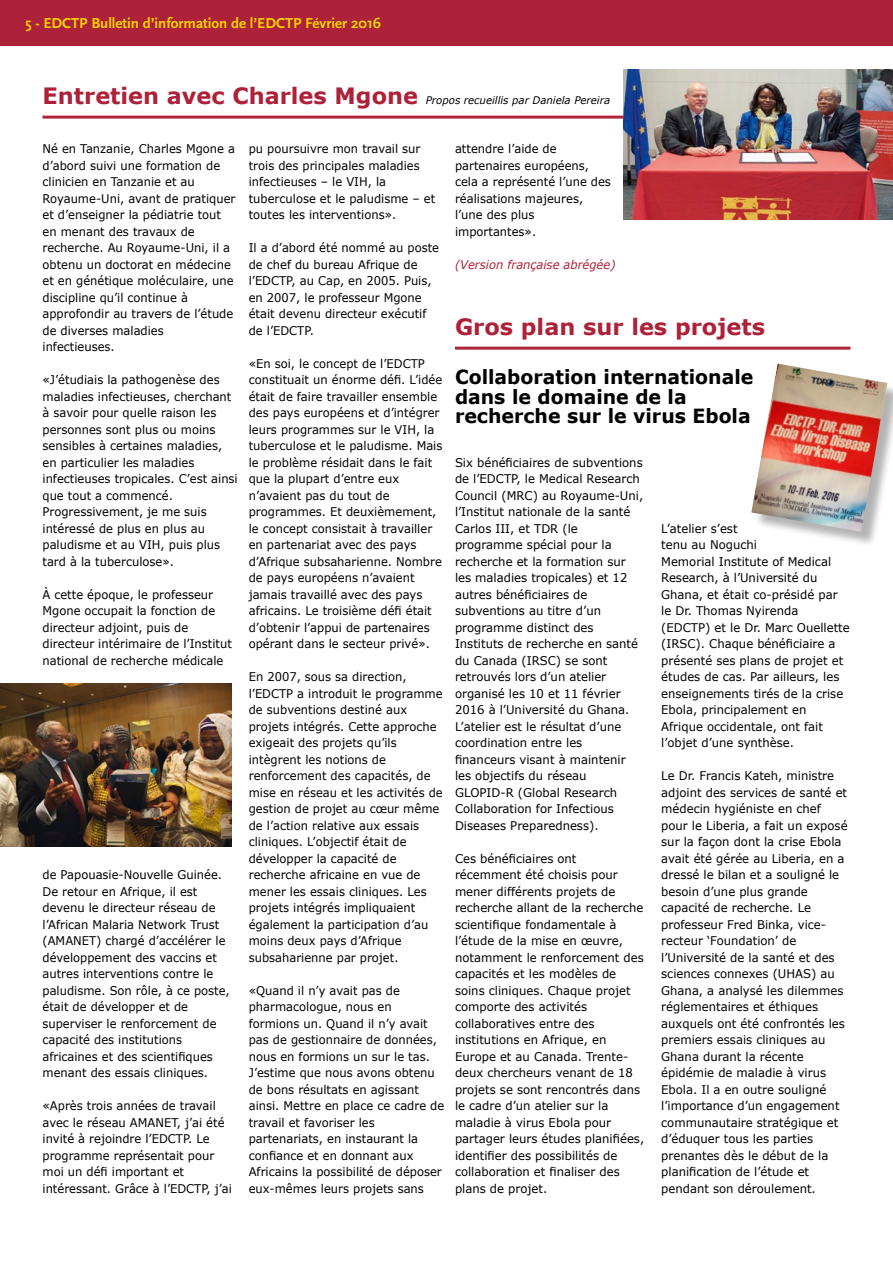
<style>
.page{position:relative;width:893px;height:1263px;background:#fff}
.page>*{position:absolute;margin:0;border:0;box-sizing:border-box;transform-origin:0 0}
.kop{font:700 22.5px "Verdana";color:#ad2139}
.Kleine_kop_zwart{font:700 19.5px/19.5px "Verdana";color:#000}
.t1{font:700 15px "Scala Sans";color:#f7d200}
.PLAT_VERDANA{font:12px/16.5px "Verdana";color:#000;scale:.96 1}
.PLAT_VERDANA-2{font:12px/16.5px "Verdana";color:#000}
.PLAT_VERDANA-3{font:italic 12px "Verdana";color:#ad2139;scale:.96 1}
.kop-2{font:italic 10.5px "Verdana";color:#000}
.s1{font-weight:700;font-style:normal;font-size:22.5px;color:#ad2139}
</style>
<div class="page">
<div style="left:0;top:0;width:893px;height:45px;background:#ad2139"></div>
<hr style="left:43px;top:116px;width:807px;height:3px;background:#ae2338">
<img style="left:0;top:683px;width:232px;height:163px">
<img style="left:624px;top:69px;width:269px;height:150px">
<hr style="left:455px;top:347px;width:395px;height:3px;background:#ae2338">
<div style="left:753px;top:366px;width:140px;height:181px;background:#000;opacity:.3"></div>
<img style="left:751px;top:364px;width:136px;height:168px">
<p class="t1" style="left:26px;top:15px;width:357px">5 - EDCTP Bulletin d’information de l’EDCTP Février 2016</p>
<p class="t1" style="left:91px;top:15px;width:168px">Newsletter December 2015</p>
<p class="kop-2" style="left:43px;top:92px;width:569px"><span class="s1">Entretien avec Charles Mgone</span> Propos recueillis par Daniela Pereira</p>
<p class="PLAT_VERDANA" style="left:455px;top:140px;width:164px">attendre l’aide de partenaires européens, cela a représenté l’une des réalisations majeures, l’une des plus importantes».</p>
<p class="PLAT_VERDANA-3" style="left:455px;top:256px;width:169px">(Version française abrégée)</p>
<p class="PLAT_VERDANA" style="left:43px;top:140px;width:203px">Né en Tanzanie, Charles Mgone a d’abord suivi une formation de clinicien en Tanzanie et au<br>Royaume-Uni, avant de pratiquer et d’enseigner la pédiatrie tout en menant des travaux de recherche. Au Royaume-Uni, il a obtenu un doctorat en médecine et en génétique moléculaire, une discipline qu’il continue à approfondir au travers de l’étude de diverses maladies infectieuses.</p>
<p class="PLAT_VERDANA" style="left:43px;top:371px;width:205px">«J’étudiais la pathogenèse des maladies infectieuses, cherchant à savoir pour quelle raison les personnes sont plus ou moins sensibles à certaines maladies, en particulier les maladies infectieuses tropicales. C’est ainsi que tout a commencé.<br>Progressivement, je me suis intéressé de plus en plus au paludisme et au VIH, puis plus tard à la tuberculose».</p>
<p class="PLAT_VERDANA" style="left:43px;top:586px;width:199px">À cette époque, le professeur<br>Mgone occupait la fonction de directeur adjoint, puis de directeur intérimaire de l’Institut national de recherche médicale</p>
<p class="PLAT_VERDANA" style="left:249px;top:140px;width:196px">pu poursuivre mon travail sur trois des principales maladies infectieuses – le VIH, la tuberculose et le paludisme – et toutes les interventions».</p>
<p class="PLAT_VERDANA" style="left:249px;top:239px;width:200px">Il a d’abord été nommé au poste de chef du bureau Afrique de l’EDCTP, au Cap, en 2005. Puis, en 2007, le professeur Mgone était devenu directeur exécutif de l’EDCTP.</p>
<p class="PLAT_VERDANA" style="left:249px;top:355px;width:203px">«En soi, le concept de l’EDCTP constituait un énorme défi. L’idée était de faire travailler ensemble des pays européens et d’intégrer leurs programmes sur le VIH, la tuberculose et le paludisme. Mais le problème résidait dans le fait que la plupart d’entre eux n’avaient pas du tout de programmes. Et deuxièmement, le concept consistait à travailler en partenariat avec des pays d’Afrique subsaharienne. Nombre de pays européens n’avaient jamais travaillé avec des pays africains. Le troisième défi était d’obtenir l’appui de partenaires opérant dans le secteur privé».</p>
<p class="PLAT_VERDANA" style="left:249px;top:668px;width:204px">En 2007, sous sa direction, l’EDCTP a introduit le programme de subventions destiné aux projets intégrés. Cette approche exigeait des projets qu’ils intègrent les notions de renforcement des capacités, de mise en réseau et les activités de gestion de projet au cœur même de l’action relative aux essais cliniques. L’objectif était de développer la capacité de recherche africaine en vue de mener les essais cliniques. Les projets intégrés impliquaient également la participation d’au moins deux pays d’Afrique subsaharienne par projet.</p>
<p class="PLAT_VERDANA" style="left:249px;top:982px;width:205px">«Quand il n’y avait pas de pharmacologue, nous en formions un. Quand il n’y avait pas de gestionnaire de données, nous en formions un sur le tas.<br>J’estime que nous avons obtenu de bons résultats en agissant ainsi. Mettre en place ce cadre de travail et favoriser les partenariats, en instaurant la confiance et en donnant aux<br>Africains la possibilité de déposer eux-mêmes leurs projets sans</p>
<p class="kop" style="left:455px;top:310px;width:311px">Gros plan sur les projets</p>
<p class="Kleine_kop_zwart" style="left:455px;top:367px;width:300px">Collaboration internationale dans le domaine de la recherche sur le virus Ebola</p>
<p class="PLAT_VERDANA-2" style="left:455px;top:454px;width:190px">Six bénéficiaires de subventions de l’EDCTP, le Medical Research<br>Council (MRC) au Royaume-Uni, l’Institut nationale de la santé<br>Carlos III, et TDR (le programme spécial pour la recherche et la formation sur les maladies tropicales) et 12 autres bénéficiaires de subventions au titre d’un programme distinct des<br>Instituts de recherche en santé du Canada (IRSC) se sont retrouvés lors d’un atelier organisé les 10 et 11 février<br>2016 à l’Université du Ghana.<br>L’atelier est le résultat d’une coordination entre les financeurs visant à maintenir les objectifs du réseau<br>GLOPID-R (Global Research<br>Collaboration for Infectious<br>Diseases Preparedness).</p>
<p class="PLAT_VERDANA-2" style="left:455px;top:850px;width:191px">Ces bénéficiaires ont récemment été choisis pour mener différents projets de recherche allant de la recherche scientifique fondamentale à l’étude de la mise en œuvre, notamment le renforcement des capacités et les modèles de soins cliniques. Chaque projet comporte des activités collaboratives entre des institutions en Afrique, en<br>Europe et au Canada. Trente&shy;deux chercheurs venant de 18 projets se sont rencontrés dans le cadre d’un atelier sur la maladie à virus Ebola pour partager leurs études planifiées, identifier des possibilités de collaboration et finaliser des plans de projet.</p>
<p class="PLAT_VERDANA-2" style="left:661px;top:520px;width:190px">L’atelier s’est<br>tenu au Noguchi<br>Memorial Institute of Medical<br>Research, à l’Université du<br>Ghana, et était co-présidé par le Dr. Thomas Nyirenda (EDCTP) et le Dr. Marc Ouellette (IRSC). Chaque bénéficiaire a présenté ses plans de projet et études de cas. Par ailleurs, les enseignements tirés de la crise<br>Ebola, principalement en<br>Afrique occidentale, ont fait l’objet d’une synthèse.</p>
<p class="PLAT_VERDANA-2" style="left:661px;top:767px;width:188px">Le Dr. Francis Kateh, ministre adjoint des services de santé et médecin hygiéniste en chef pour le Liberia, a fait un exposé sur la façon dont la crise Ebola avait été gérée au Liberia, en a dressé le bilan et a souligné le besoin d’une plus grande capacité de recherche. Le professeur Fred Binka, vice&shy;recteur ‘Foundation’ de l’Université de la santé et des sciences connexes (UHAS) au<br>Ghana, a analysé les dilemmes réglementaires et éthiques auxquels ont été confrontés les premiers essais cliniques au<br>Ghana durant la récente épidémie de maladie à virus<br>Ebola. Il a en outre souligné l’importance d’un engagement communautaire stratégique et d’éduquer tous les parties prenantes dès le début de la planification de l’étude et pendant son déroulement.</p>
<p class="PLAT_VERDANA" style="left:43px;top:866px;width:197px">de Papouasie-Nouvelle Guinée.<br>De retour en Afrique, il est devenu le directeur réseau de l’African Malaria Network Trust (AMANET) chargé d’accélérer le développement des vaccins et autres interventions contre le paludisme. Son rôle, à ce poste, était de développer et de superviser le renforcement de capacité des institutions africaines et des scientifiques menant des essais cliniques.</p>
<p class="PLAT_VERDANA" style="left:43px;top:1097px;width:199px">«Après trois années de travail avec le réseau AMANET, j’ai été invité à rejoindre l’EDCTP. Le programme représentait pour moi un défi important et intéressant. Grâce à l’EDCTP, j’ai</p>
</div>
